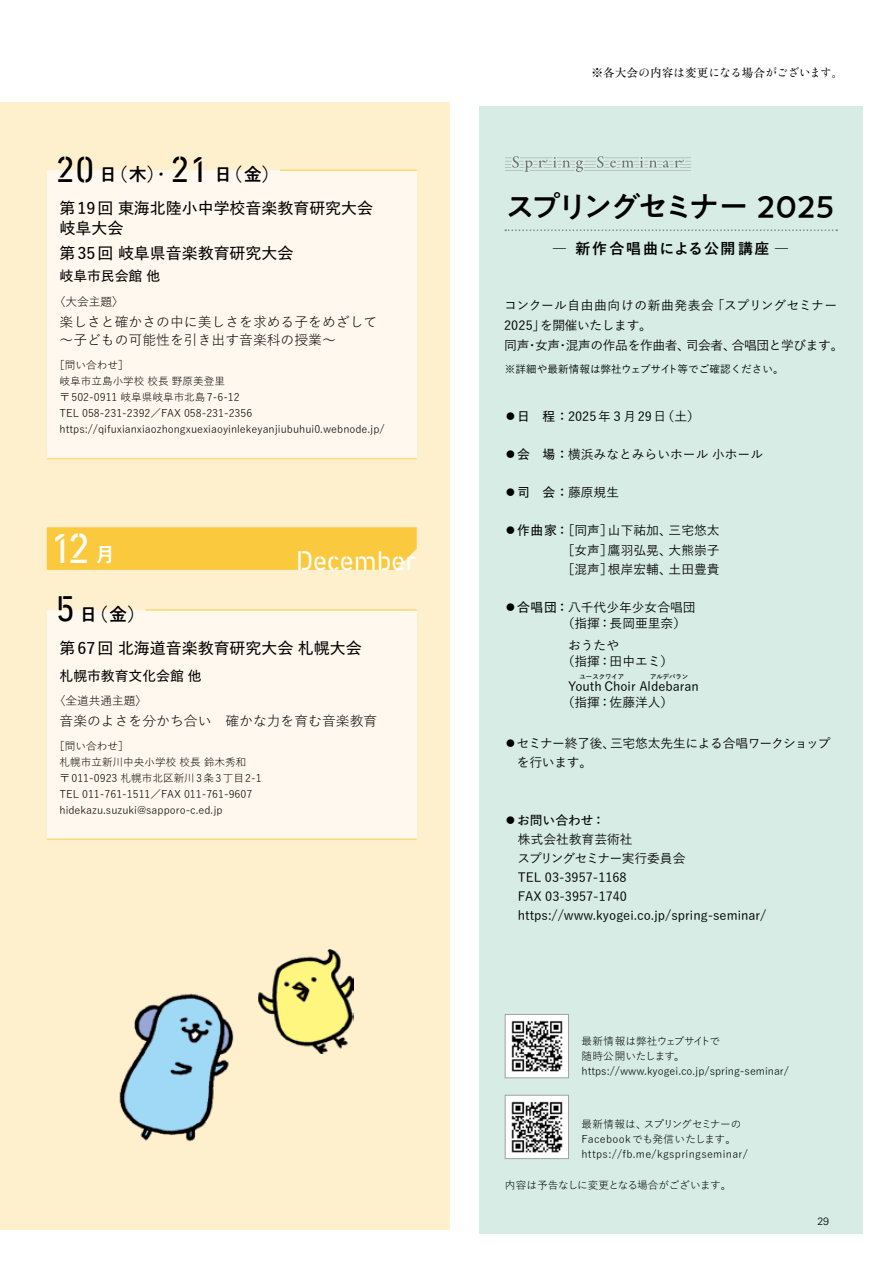
<style>
.page{position:relative;width:893px;height:1263px;background:#fff}
.page>*{position:absolute;margin:0;border:0;box-sizing:border-box;transform-origin:0 0}
.t1{font:42px "DIN Next Stencil";color:#fff}
.t2{font:500 30.6px "PA1 Gothic Std N";letter-spacing:-.08em;color:#000}
.t3{font:27.3px "DIN Next Stencil";color:#fff}
.t4{font:300 18px "PA1 Gothic Std N";color:#000}
.t5{font:500 18px "PA1 Gothic Std N";color:#000}
.t6{font:600 15.9px/20.2px "Yu Go Pr 6 N";color:#000}
.t7{font:700 14.85px "Yu Go Pr 6 N";letter-spacing:.1em;color:#000}
.t8{font:13.8px/18.1px "Yu Go Pr 6 N";color:#000}
.t9{font:600 13.8px "Yu Go Pr 6 N";color:#000}
.t10{font:500 12.75px/19.2px "Yu Go Pr 6 N";color:#000}
.t11{font:500 12.75px/20.2px "Yu Go Pr 6 N";letter-spacing:-.03em;color:#000}
.t12{font:500 12.75px/19.2px "Yu Go Pr 6 N";letter-spacing:-.025em;color:#000}
.t13{font:600 12.75px "Yu Go Pr 6 N";color:#000}
.t14{font:11.7px "Tsuku A Old Min Pr 6 M";color:#000}
.t15{font:11.7px "Yu Go Pr 6 N";color:#000}
.t16{font:10.65px/15.9px "Yu Go Pr 6 N";color:#000}
.t17{font:10.65px/14.9px "Yu Go Pr 6 N";letter-spacing:.03em;color:#000}
.t18{font:500 10.65px "Yu Go Pr 6 N";color:#000}
.t19{font:10.65px "Yu Go Pr 6 N";letter-spacing:-.03em;color:#000}
.t20{font:300 10.65px "Univers LT Pro 45";color:#000}
.t21{font:500 6.45px "Yu Go Pr 6 N";color:#000}
.s1{font-family:"DIN Next Stencil";font-weight:400;font-size:36.15px}
.s2{font-weight:500}
.s3{font-family:"PA1 Gothic Std N";font-weight:500;font-size:19.95px}
.s4{font-weight:300}
.s5{font-family:"Ryumin Std Regular KO"}
.s6{font-weight:600}
</style>
<div class="page">
<div style="left:0;top:102px;width:449px;height:1127px;background:#fff0cd"></div>
<div style="left:479px;top:106px;width:384px;height:1127px;background:#d6ece4"></div>
<svg style="left:505px;top:156px;width:186px;height:16px"></svg>
<img style="left:119px;top:993px;width:115px;height:149px">
<img style="left:259px;top:949px;width:95px;height:105px">
<img style="left:507px;top:1097px;width:60px;height:60px">
<div style="left:505px;top:1095px;width:64px;height:64px;border:1px solid #9fa0a0"></div>
<img style="left:507px;top:1016px;width:60px;height:60px">
<div style="left:505px;top:1014px;width:64px;height:64px;border:1px solid #9fa0a0"></div>
<svg style="left:505px;top:229px;width:332px;height:2px"></svg>
<div style="left:47px;top:170px;width:370px;height:289px;background:#fef8ee"></div>
<hr style="left:280px;top:170px;width:137px;height:1px;background:#fbc93e">
<hr style="left:47px;top:458px;width:370px;height:1px;background:#fbc93e">
<div style="left:47px;top:527px;width:370px;height:43px;background:#fbc93e"></div>
<div style="left:47px;top:610px;width:370px;height:229px;background:#fef8ee"></div>
<hr style="left:146px;top:610px;width:271px;height:1px;background:#fbc93e">
<hr style="left:47px;top:839px;width:370px;height:1px;background:#fbc93e">
<h3 class="t4" style="left:55px;top:164px;width:226px"><span class="s1">20</span> <span class="s2">日</span>（<span class="s2">木</span>）・<span class="s1">21</span> <span class="s2">日</span>（<span class="s2">金</span>）</h3>
<h3 class="t6" style="left:60px;top:196px;width:315px">第19回 東海北陸小中学校音楽教育研究大会岐阜大会</h3>
<h3 class="t6" style="left:60px;top:241px;width:235px">第35回 岐阜県音楽教育研究大会</h3>
<p class="t9" style="left:60px;top:263px;width:102px">岐阜市民会館 他</p>
<p class="t15" style="left:54px;top:291px;width:72px">〈大会主題〉</p>
<p class="t8" style="left:60px;top:311px;width:319px">楽しさと確かさの中に美しさを求める子をめざして〜子どもの可能性を引き出す音楽科の授業〜</p>
<p class="t16" style="left:60px;top:356px;width:327px;text-indent:-5px">［問い合わせ］<br>岐阜市立島小学校 校長 野原美登里<br>〒502-0911 岐阜県岐阜市北島7-6-12<br>TEL 058-231-2392／FAX 058-231-2356 https://qifuxianxiaozhongxuexiaoyinlekeyanjiubuhui0.webnode.jp/</p>
<h1 class="t1" style="left:50px;top:524px;width:66px">12 <span class="s3">月</span></h1>
<h3 class="t3" style="left:296px;top:545px;width:122px">December</h3>
<h3 class="t5" style="left:55px;top:603px;width:91px"><span class="s1">5</span> 日<span class="s4">（</span>金<span class="s4">）</span></h3>
<h3 class="t6" style="left:60px;top:636px;width:304px">第67回 北海道音楽教育研究大会 札幌大会</h3>
<p class="t9" style="left:60px;top:663px;width:144px">札幌市教育文化会館 他</p>
<p class="t15" style="left:54px;top:690px;width:95px">〈全道共通主題〉</p>
<p class="t8" style="left:60px;top:711px;width:319px">音楽のよさを分かち合い　確かな力を育む音楽教育</p>
<p class="t16" style="left:60px;top:737px;width:204px;text-indent:-5px">［問い合わせ］<br>札幌市立新川中央小学校 校長 鈴木秀和〒011-0923 札幌市北区新川3条3丁目2-1<br>TEL 011-761-1511／FAX 011-761-9607 hidekazu.suzuki@sapporo-c.ed.jp</p>
<p class="t14" style="left:592px;top:63px;width:253px">※各大会<span class="s5">の</span>内容<span class="s5">は</span>変更<span class="s5">になる</span>場合<span class="s5">がございます</span>。</p>
<h2 class="t2" style="left:505px;top:188px;width:331px">スプリングセミナー 2025</h2>
<h3 class="t7" style="left:552px;top:241px;width:238px">― 新作合唱曲による公開講座 ―</h3>
<p class="t11" style="left:504px;top:293px;width:341px">コンクール自由曲向けの新曲発表会「スプリングセミナー<br>2025」を開催いたします。<br>同声・女声・混声の作品を作曲者、司会者、合唱団と学びます。</p>
<p class="t18" style="left:505px;top:359px;width:280px">※詳細や最新情報は弊社ウェブサイト等でご確認ください。</p>
<p class="t10" style="left:504px;top:405px;width:197px"><span class="s6">⚫日　程 ：</span>2025年３月29日（土）</p>
<p class="t10" style="left:504px;top:443px;width:260px"><span class="s6">⚫会　場 ：</span>横浜みなとみらいホール 小ホール</p>
<p class="t13" style="left:504px;top:481px;width:116px">⚫司　会 ：<span class="s2">藤原規生</span></p>
<p class="t10" style="left:562px;top:519px;width:159px;text-align:justify;text-indent:-57px"><span class="s6">⚫作曲家：</span>［同声］山下祐加、三宅悠太［女声］鷹羽弘晃、大熊崇子［混声］根岸宏輔、土田豊貴</p>
<p class="t10" style="left:562px;top:598px;width:135px;line-height:15.9px;text-indent:-57px"><span class="s6">⚫合唱団：</span>八千代少年少女合唱団（指揮：長岡亜里奈）</p>
<p class="t10" style="left:562px;top:636px;width:113px;line-height:15.9px;text-indent:6px">おうたや<br>（指揮：田中エミ）</p>
<p class="t10" style="left:568px;top:675px;width:132px">Youth Choir Aldebaran</p>
<p class="t21" style="left:580px;top:671px;width:46px">ユースクワイア</p>
<p class="t21" style="left:650px;top:671px;width:40px">アルデバラン</p>
<p class="t10" style="left:562px;top:691px;width:113px">（指揮：佐藤洋人）</p>
<p class="t12" style="left:504px;top:732px;width:328px"><span class="s6">⚫</span>セミナー終了後、三宅悠太先生による合唱ワークショップ　を行います。</p>
<p class="t13" style="left:504px;top:808px;width:102px">⚫お問い合わせ：</p>
<p class="t10" style="left:517px;top:828px;width:250px">株式会社教育芸術社<br>スプリングセミナー実行委員会<br>TEL 03-3957-1168<br>FAX 03-3957-1740 https://www.kyogei.co.jp/spring-seminar/</p>
<p class="t16" style="left:581px;top:1032px;width:209px;line-height:14.9px">最新情報は弊社ウェブサイトで<br>随時公開いたします。https://www.kyogei.co.jp/spring-seminar/</p>
<p class="t17" style="left:581px;top:1115px;width:168px">最新情報は、スプリングセミナーの<br>Facebookでも発信いたします。https://fb.me/kgspringseminar/</p>
<p class="t19" style="left:505px;top:1176px;width:228px">内容は予告なしに変更となる場合がございます。</p>
<p class="t20" style="left:817px;top:1214px;width:13px">29</p>
</div>
